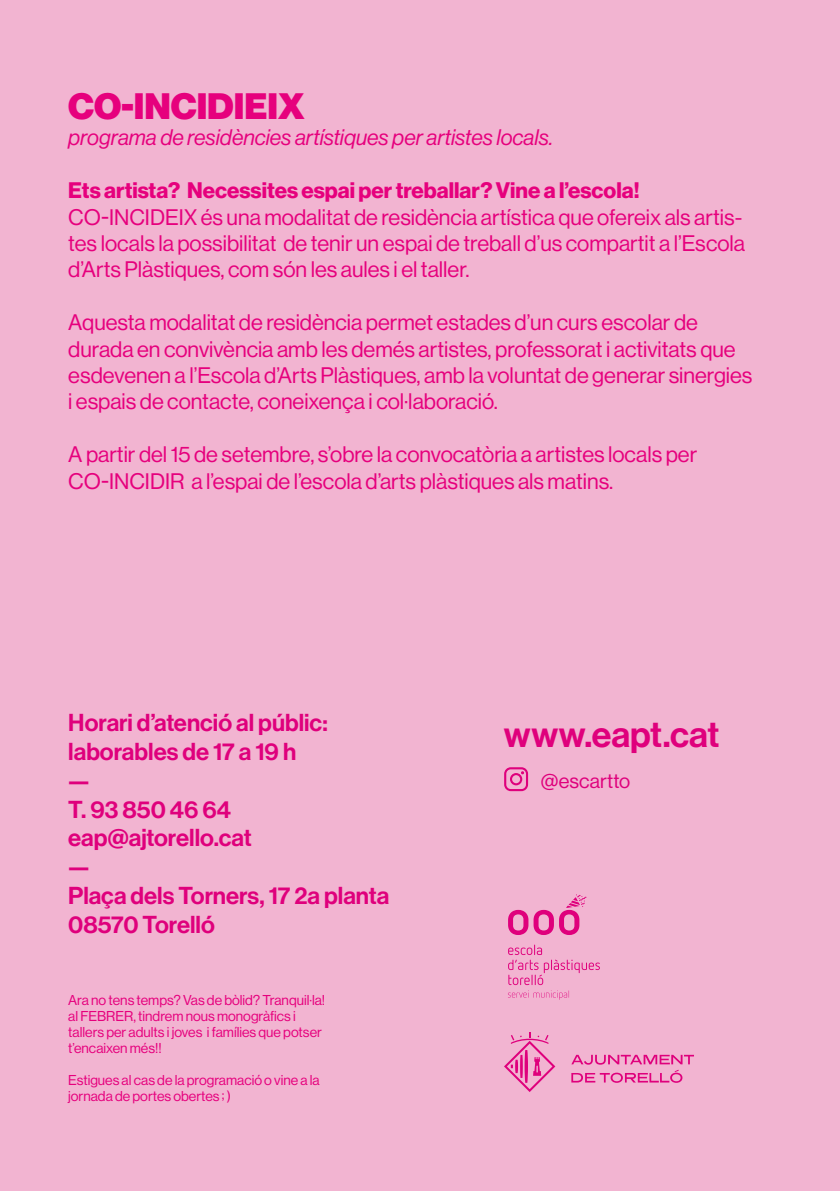
<style>
.page{position:relative;width:840px;height:1191px;background:#fff}
.page>*{position:absolute;margin:0;border:0;box-sizing:border-box;transform-origin:0 0}
.t1{font:36px "Neue Haas Display Mediu";color:#df007c}
.t2{font:900 36px "Neue Haas Display";color:#e6007d}
.t3{font:24px/28.8px "Neue Haas Display Mediu";color:#df007c}
.t4{font:22px/26.4px "Neue Haas Display";color:#e6007d}
.t5{font:700 22px "Neue Haas Display";color:#e6007d}
.t6{font:italic 22px "Neue Haas Display";color:#e6007d}
.t7{font:20px "Neue Haas Display";letter-spacing:.005em;color:#df007c}
.t8{font:14px/16px "Neue Haas Display";color:#e6007d}
</style>
<div class="page">
<div style="left:0;top:0;width:839px;height:1191px;background:#f2b4d1"></div>
<svg style="left:504px;top:767px;width:23px;height:24px"></svg>
<svg style="left:508px;top:944px;width:91px;height:55px"></svg>
<svg style="left:508px;top:894px;width:78px;height:41px"></svg>
<svg style="left:571px;top:1054px;width:122px;height:28px"></svg>
<svg style="left:504px;top:1032px;width:51px;height:60px"></svg>
<h1 class="t2" style="left:68px;top:85px;width:238px">CO-INCIDIEIX</h1>
<p class="t6" style="left:68px;top:125px;width:486px">programa de residències artístiques per artistes locals.</p>
<p class="t5" style="left:68px;top:177px;width:572px">Ets artista? Necessites espai per treballar? Vine a l’escola!</p>
<p class="t4" style="left:68px;top:204px;width:678px">CO-INCIDEIX és una modalitat de residència artística que ofereix als artis&shy;tes locals la possibilitat de tenir un espai de treball d’us compartit a l’Escola d’Arts Plàstiques, com són les aules i el taller.</p>
<p class="t4" style="left:68px;top:309px;width:685px">Aquesta modalitat de residència permet estades d’un curs escolar de durada en convivència amb les demés artistes, professorat i activitats que esdevenen a l’Escola d’Arts Plàstiques, amb la voluntat de generar sinergies i espais de contacte, coneixença i col·laboració.</p>
<p class="t4" style="left:68px;top:441px;width:630px">A partir del 15 de setembre, s’obre la convocatòria a artistes locals per<br>CO-INCIDIR a l’espai de l’escola d’arts plàstiques als matins.</p>
<p class="t3" style="left:68px;top:709px;width:322px">Horari d’atenció al públic: laborables de 17 a 19 h<br>—<br>T. 93 850 46 64 eap@ajtorello.cat<br>—<br>Plaça dels Torners, 17 2a planta<br>08570 Torelló</p>
<h1 class="t1" style="left:503px;top:713px;width:217px">www.eapt.cat</h1>
<p class="t7" style="left:540px;top:769px;width:91px">@escartto</p>
<p class="t8" style="left:68px;top:992px;width:258px">Ara no tens temps? Vas de bòlid? Tranquil·la! al FEBRER, tindrem nous monogràfics i tallers per adults i joves i famílies que potser t’encaixen més!!</p>
<p class="t8" style="left:68px;top:1072px;width:253px">Estigues al cas de la programació o vine a la jornada de portes obertes ; )</p>
</div>
